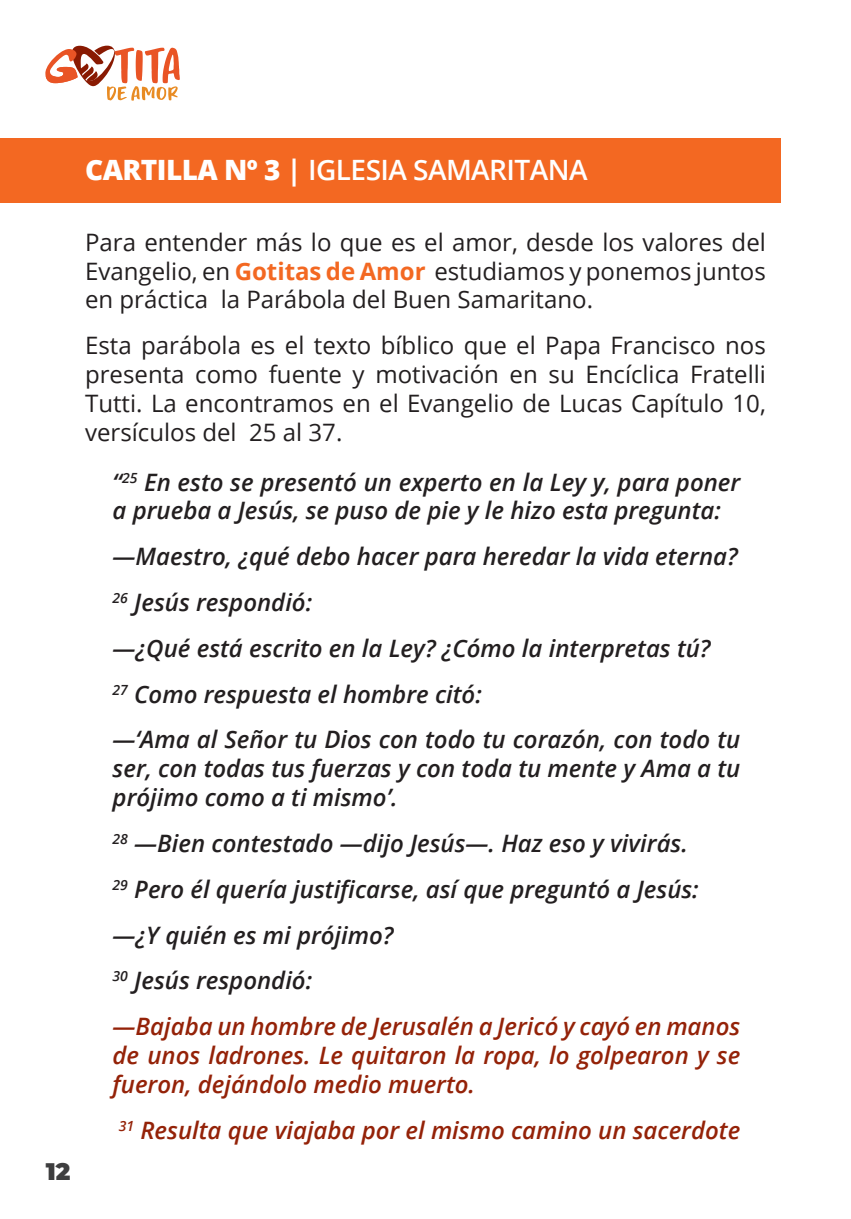
<style>
.page{position:relative;width:851px;height:1219px;background:#fff}
.page>*{position:absolute;margin:0;border:0;box-sizing:border-box;transform-origin:0 0}
.t1{font:600 28px "Open Sans";letter-spacing:-.02em;color:#fff}
.t2{font:italic 600 24px/28.8px "Open Sans";color:#231f20}
.t3{font:24px/28.8px "Open Sans";color:#231f20;text-align:justify}
.t4{font:italic 600 24px/28.8px "Open Sans";color:#942208;text-align:justify}
.t5{font:900 24px "Montserrat";color:#3e3e3f}
.s1{font-weight:800}
.s2{font-weight:700}
.s3{font-weight:700;color:#f36822}
</style>
<div class="page">
<svg style="left:45px;top:45px;width:135px;height:56px"></svg>
<div style="left:0;top:138px;width:780px;height:65px;background:#f36822"></div>
<p class="t1" style="left:85px;top:151px;width:504px"><span class="s1">CARTILLA Nº 3</span> <span class="s2">|</span> IGLESIA SAMARITANA</p>
<p class="t5" style="left:46px;top:1153px;width:26px">12</p>
<p class="t3" style="left:85px;top:227px;width:682px">Para entender más lo que es el amor, desde los valores del Evangelio, en <span class="s3">Gotitas de Amor</span> estudiamos y ponemos juntos en práctica la Parábola del Buen Samaritano.</p>
<p class="t3" style="left:85px;top:330px;width:682px">Esta parábola es el texto bíblico que el Papa Francisco nos presenta como fuente y motivación en su Encíclica Fratelli Tutti. La encontramos en el Evangelio de Lucas Capítulo 10, versículos del 25 al 37.</p>
<p class="t2" style="left:113px;top:467px;width:629px">“<sup>25</sup> En esto se presentó un experto en la Ley y, para poner a prueba a Jesús, se puso de pie y le hizo esta pregunta:</p>
<p class="t2" style="left:113px;top:542px;width:626px">—Maestro, ¿qué debo hacer para heredar la vida eterna?</p>
<p class="t2" style="left:113px;top:587px;width:201px"><sup>26</sup> Jesús respondió:</p>
<p class="t2" style="left:113px;top:633px;width:599px">—¿Qué está escrito en la Ley? ¿Cómo la interpretas tú?</p>
<p class="t2" style="left:113px;top:679px;width:370px"><sup>27</sup> Como respuesta el hombre citó:</p>
<p class="t2" style="left:113px;top:725px;width:629px;text-align:justify">—‘Ama al Señor tu Dios con todo tu corazón, con todo tu ser, con todas tus fuerzas y con toda tu mente y Ama a tu prójimo como a ti mismo’.</p>
<p class="t2" style="left:113px;top:828px;width:576px"><sup>28</sup> —Bien contestado —dijo Jesús—. Haz eso y vivirás.</p>
<p class="t2" style="left:113px;top:874px;width:587px"><sup>29</sup> Pero él quería justificarse, así que preguntó a Jesús:</p>
<p class="t2" style="left:113px;top:920px;width:282px">—¿Y quién es mi prójimo?</p>
<p class="t2" style="left:113px;top:966px;width:201px"><sup>30</sup> Jesús respondió:</p>
<p class="t4" style="left:113px;top:1011px;width:629px">—Bajaba un hombre de Jerusalén a Jericó y cayó en manos de unos ladrones. Le quitaron la ropa, lo golpearon y se fueron, dejándolo medio muerto.</p>
<p class="t4" style="left:119px;top:1115px;width:623px"><sup>31</sup> Resulta que viajaba por el mismo camino un sacerdote</p>
</div>
